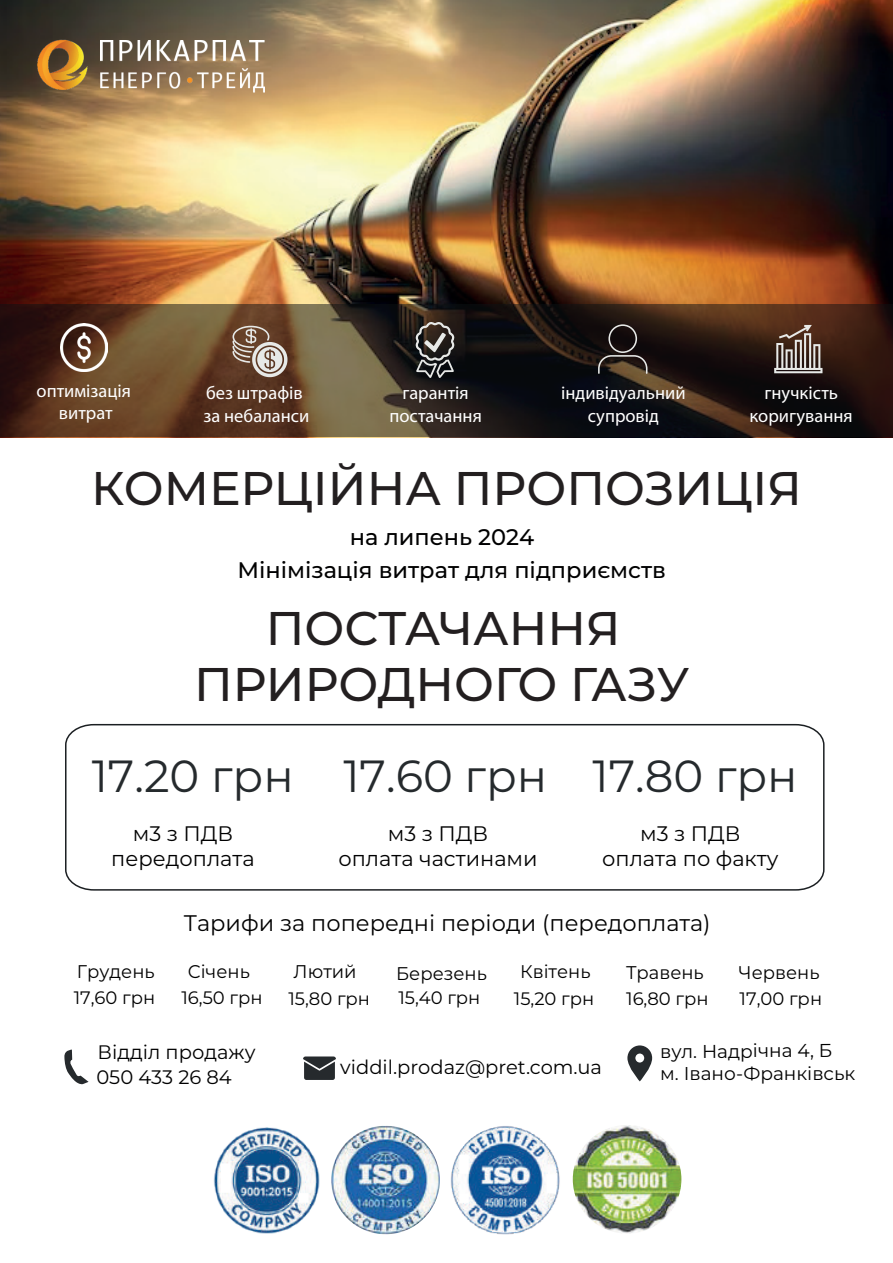
<style>
.page{position:relative;width:893px;height:1263px;background:#fff}
.page>*{position:absolute;margin:0;border:0;box-sizing:border-box;transform-origin:0 0}
.t1{font:500 47.25px "Montserrat";color:#231f20}
.t2{font:45px "Montserrat";color:#252a2d}
.t3{font:500 22.5px "Montserrat";color:#000001}
.t4{font:22.5px "Montserrat";color:#000001}
.t5{font:21px/25.2px "Montserrat";color:#000001;text-align:center}
.t6{font:19.5px/25.2px "Montserrat";color:#000001}
.t7{font:18.6px/22.4px "Montserrat";color:#000001}
.t8{font:18.45px/22.2px "Myriad Pro";color:#fff;text-align:center}
.t9{font:18.3px "Montserrat";color:#000001}
.t10{font:18px "Montserrat";color:#000001}
</style>
<div class="page">
<img style="left:0;top:0;width:893px;height:304px">
<img style="left:212px;top:1125px;width:110px;height:110px;border-radius:55px">
<img style="left:331px;top:1126px;width:109px;height:108px;border-radius:54px">
<img style="left:450px;top:1126px;width:113px;height:112px;border-radius:56px">
<img style="left:573px;top:1125px;width:108px;height:108px;border-radius:54px">
<svg style="left:0;top:304px;width:893px;height:133px;background:#3d2b1e"></svg>
<svg style="left:232px;top:326px;width:55px;height:51px;background:#927c6d"></svg>
<svg style="left:415px;top:322px;width:40px;height:56px;background:#514f4d"></svg>
<svg style="left:774px;top:325px;width:48px;height:48px;background:#7a6960"></svg>
<svg style="left:598px;top:324px;width:49px;height:50px;background:#362d28"></svg>
<svg style="left:65px;top:723px;width:760px;height:168px"></svg>
<img style="left:61px;top:309px;width:56px;height:56px">
<svg style="left:627px;top:1045px;width:25px;height:36px"></svg>
<svg style="left:64px;top:1050px;width:25px;height:35px"></svg>
<svg style="left:303px;top:1056px;width:33px;height:24px"></svg>
<img style="left:101px;top:41px;width:164px;height:51px">
<img style="left:26px;top:30px;width:70px;height:73px">
<img style="left:60px;top:324px;width:48px;height:47px">
<p class="t8" style="left:37px;top:379px;width:96px">оптимізація витрат</p>
<p class="t8" style="left:203px;top:382px;width:107px;text-align:left">без штрафів за небаланси</p>
<p class="t8" style="left:389px;top:382px;width:94px">гарантія постачання</p>
<p class="t8" style="left:561px;top:382px;width:126px">індивідуальний супровід</p>
<p class="t8" style="left:750px;top:382px;width:105px">гнучкість коригування</p>
<h1 class="t1" style="left:91px;top:455px;width:712px">КОМЕРЦІЙНА ПРОПОЗИЦІЯ</h1>
<p class="t3" style="left:350px;top:521px;width:186px">на липень 2024</p>
<p class="t3" style="left:237px;top:554px;width:430px">Мінімізація витрат для підприємств</p>
<h1 class="t1" style="left:266px;top:596px;width:357px">ПОСТАЧАННЯ</h1>
<h1 class="t1" style="left:194px;top:651px;width:497px">ПРИРОДНОГО ГАЗУ</h1>
<h2 class="t2" style="left:92px;top:745px;width:204px">17.20 грн</h2>
<p class="t5" style="left:111px;top:820px;width:145px">м3 з ПДВ передоплата</p>
<h2 class="t2" style="left:343px;top:745px;width:205px">17.60 грн</h2>
<p class="t5" style="left:338px;top:820px;width:201px">м3 з ПДВ<br>оплата частинами</p>
<h2 class="t2" style="left:592px;top:745px;width:207px">17.80 грн</h2>
<p class="t5" style="left:602px;top:820px;width:178px">м3 з ПДВ оплата по факту</p>
<p class="t9" style="left:77px;top:959px;width:79px">Грудень</p>
<p class="t10" style="left:74px;top:985px;width:83px">17,60 грн</p>
<p class="t4" style="left:184px;top:907px;width:528px">Тарифи за попередні періоди (передоплата)</p>
<p class="t9" style="left:294px;top:958px;width:64px">Лютий</p>
<p class="t10" style="left:288px;top:986px;width:83px">15,80 грн</p>
<p class="t9" style="left:520px;top:958px;width:72px">Квітень</p>
<p class="t10" style="left:514px;top:986px;width:82px">15,20 грн</p>
<p class="t9" style="left:188px;top:959px;width:63px">Січень</p>
<p class="t10" style="left:181px;top:985px;width:83px">16,50 грн</p>
<p class="t9" style="left:626px;top:960px;width:79px">Травень</p>
<p class="t10" style="left:626px;top:986px;width:84px">16,80 грн</p>
<p class="t9" style="left:396px;top:960px;width:92px">Березень</p>
<p class="t10" style="left:398px;top:985px;width:84px">15,40 грн</p>
<p class="t9" style="left:738px;top:960px;width:82px">Червень</p>
<p class="t10" style="left:740px;top:986px;width:84px">17,00 грн</p>
<p class="t6" style="left:96px;top:1039px;width:161px">Відділ продажу<br>050 433 26 84</p>
<p class="t6" style="left:340px;top:1054px;width:263px">viddil.prodaz@pret.com.ua</p>
<p class="t7" style="left:660px;top:1039px;width:197px">вул. Надрічна 4, Б м. Івано-Франківськ</p>
</div>
